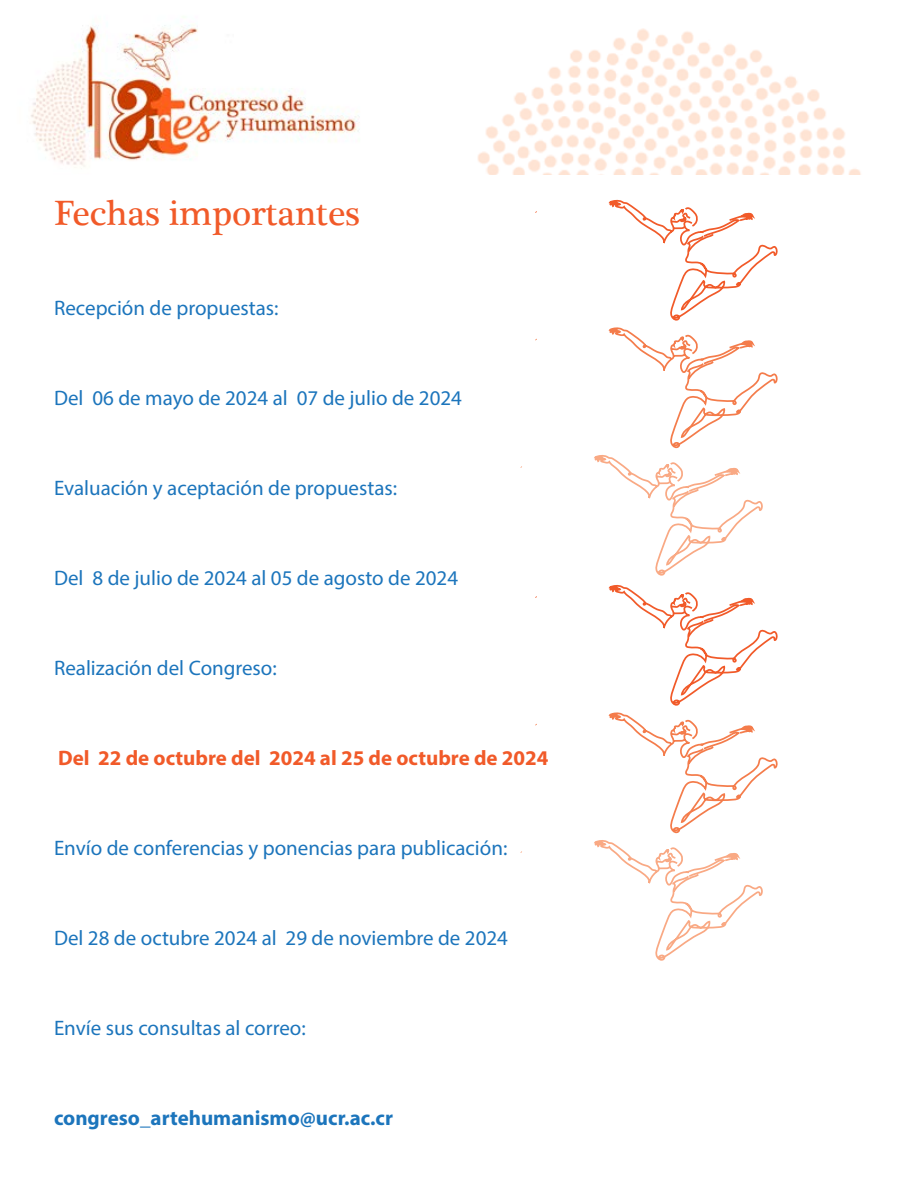
<style>
.page{position:relative;width:918px;height:1188px;background:#fff}
.page>*{position:absolute;margin:0;border:0;box-sizing:border-box;transform-origin:0 0}
.t1{font:36px "Plantagenet Cherokee";color:#f15a29}
.t2{font:21px "Myriad Pro";color:#1c75bc}
.t3{font:700 21px "Myriad Pro";color:#f15a29}
.t4{font:700 21px "Myriad Pro";color:#1c75bc}
</style>
<div class="page">
<img style="left:31px;top:25px;width:329px;height:142px">
<img style="left:477px;top:28px;width:384px;height:146px">
<svg style="left:520px;top:199px;width:258px;height:377px"></svg>
<svg style="left:520px;top:584px;width:258px;height:377px"></svg>
<h1 class="t1" style="left:54px;top:191px;width:307px">Fechas importantes</h1>
<p class="t2" style="left:54px;top:295px;width:226px">Recepción de propuestas:</p>
<p class="t2" style="left:54px;top:385px;width:409px">Del 06 de mayo de 2024 al 07 de julio de 2024</p>
<p class="t2" style="left:54px;top:475px;width:345px">Evaluación y aceptación de propuestas:</p>
<p class="t2" style="left:54px;top:565px;width:406px">Del 8 de julio de 2024 al 05 de agosto de 2024</p>
<p class="t2" style="left:54px;top:655px;width:224px">Realización del Congreso:</p>
<p class="t3" style="left:58px;top:744px;width:492px">Del 22 de octubre del 2024 al 25 de octubre de 2024</p>
<p class="t2" style="left:54px;top:835px;width:455px">Envío de conferencias y ponencias para publicación:</p>
<p class="t2" style="left:54px;top:925px;width:456px">Del 28 de octubre 2024 al 29 de noviembre de 2024</p>
<p class="t2" style="left:54px;top:1015px;width:253px">Envíe sus consultas al correo:</p>
<p class="t4" style="left:54px;top:1104px;width:341px">congreso_artehumanismo@ucr.ac.cr</p>
</div>
